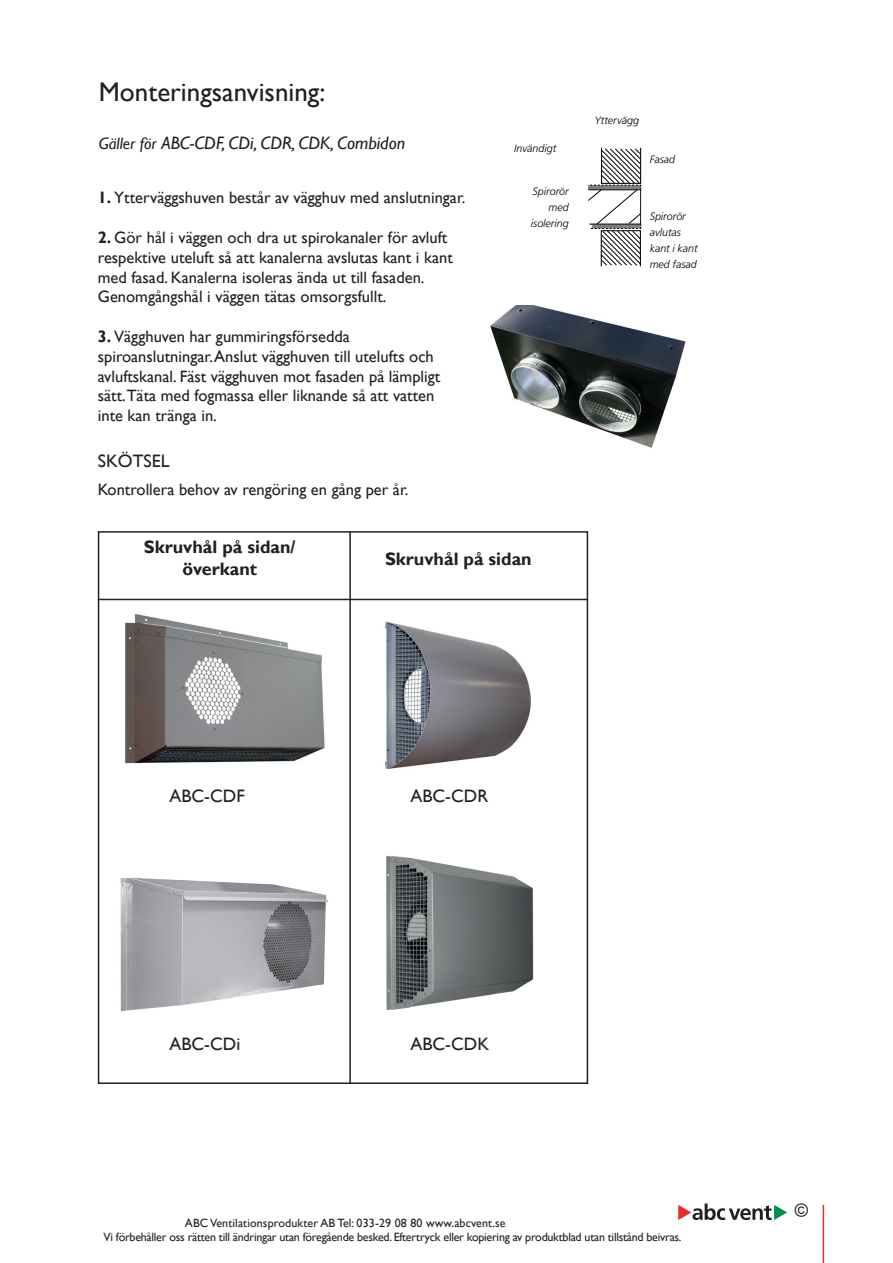
<style>
.page{position:relative;width:893px;height:1263px;background:#fff}
.page>*{position:absolute;margin:0;border:0;box-sizing:border-box;transform-origin:0 0}
.översikt_rubrik{font:27px "Gill Sans";color:#231f20}
.t1{font:700 18px/21.6px "Gill Sans";color:#231f20;text-align:center}
.översikt_rubrik-2{font:italic 18px "Gill Sans";color:#231f20}
.brödtext{font:18px "Gill Sans";color:#231f20}
.t2{font:16.5px/19.8px "Gill Sans";color:#231f20}
.t3{font:12px "Gill Sans";letter-spacing:-.02em;color:#231f20}
.t4{font:12px "Gill Sans";letter-spacing:.01em;color:#231f20}
.t5{font:italic 300 10.65px/16px "Frutiger";color:#000001}
.s1{font-size:16.5px}
.s2{font-weight:700}
</style>
<div class="page">
<hr style="left:823px;top:1205px;width:1px;height:58px;background:#e52c2c">
<svg style="left:678px;top:1203px;width:109px;height:17px"></svg>
<svg style="left:587px;top:148px;width:54px;height:118px"></svg>
<img style="left:125px;top:614px;width:200px;height:150px">
<img style="left:120px;top:877px;width:209px;height:135px">
<img style="left:386px;top:855px;width:148px;height:156px">
<img style="left:385px;top:621px;width:146px;height:148px">
<div style="left:98px;top:531px;width:490px;height:553px;border:2px solid #231f20"></div>
<hr style="left:98px;top:599px;width:490px;height:1px;background:#231f20">
<hr style="left:349px;top:531px;width:2px;height:553px;background:#231f20">
<img style="left:490px;top:306px;width:196px;height:142px">
<p class="översikt_rubrik" style="left:99px;top:76px;width:228px">Monteringsanvisning:</p>
<p class="översikt_rubrik-2" style="left:99px;top:132px;width:308px"><span class="s1">Gäller för</span> ABC-CDF, CDi, CDR, CDK, Combidon</p>
<p class="t2" style="left:98px;top:188px;width:369px"><span class="s2">1.</span> Ytterväggshuven består av vägghuv med anslutningar.</p>
<p class="t2" style="left:98px;top:228px;width:351px"><span class="s2">2.</span> Gör hål i väggen och dra ut spirokanaler för avluft</p>
<p class="t2" style="left:98px;top:248px;width:357px">respektive uteluft så att kanalerna avslutas kant i kant</p>
<p class="t2" style="left:98px;top:267px;width:328px">med fasad. Kanalerna isoleras ända ut till fasaden.</p>
<p class="t2" style="left:98px;top:287px;width:290px">Genomgångshål i väggen tätas omsorgsfullt.</p>
<p class="t2" style="left:98px;top:327px;width:344px"><span class="s2">3.</span> Vägghuven har gummiringsförsedda spiroanslutningar. Anslut vägghuven till utelufts och avluftskanal. Fäst vägghuven mot fasaden på lämpligt sätt.Täta med fogmassa eller liknande så att vatten inte kan tränga in.</p>
<p class="brödtext" style="left:98px;top:451px;width:73px">SKÖTSEL</p>
<p class="t2" style="left:98px;top:480px;width:312px">Kontrollera behov av rengöring en gång per år.</p>
<p class="t5" style="left:514px;top:141px;width:44px">Invändigt</p>
<p class="t5" style="left:531px;top:183px;width:39px;text-align:right">Spirorör med isolering</p>
<p class="t1" style="left:144px;top:537px;width:153px">Skruvhål på sidan/ överkant</p>
<p class="t1" style="left:385px;top:548px;width:148px">Skruvhål på sidan</p>
<p class="t5" style="left:594px;top:112px;width:46px">Yttervägg</p>
<p class="t5" style="left:650px;top:152px;width:27px">Fasad</p>
<p class="t5" style="left:650px;top:208px;width:50px">Spirorör avlutas kant i kant med fasad</p>
<p class="brödtext" style="left:169px;top:785px;width:77px">ABC-CDF</p>
<p class="brödtext" style="left:410px;top:785px;width:79px">ABC-CDR</p>
<p class="brödtext" style="left:169px;top:1033px;width:72px">ABC-CDi</p>
<p class="brödtext" style="left:410px;top:1033px;width:80px">ABC-CDK</p>
<p class="t4" style="left:185px;top:1216px;width:322px">ABC Ventilationsprodukter AB Tel: 033-29 08 80 www.abcvent.se</p>
<p class="t3" style="left:103px;top:1230px;width:580px">Vi förbehåller oss rätten till ändringar utan föregående besked. Eftertryck eller kopiering av produktblad utan tillstånd beivras.</p>
<p class="brödtext" style="left:795px;top:1199px;width:15px">©</p>
</div>
